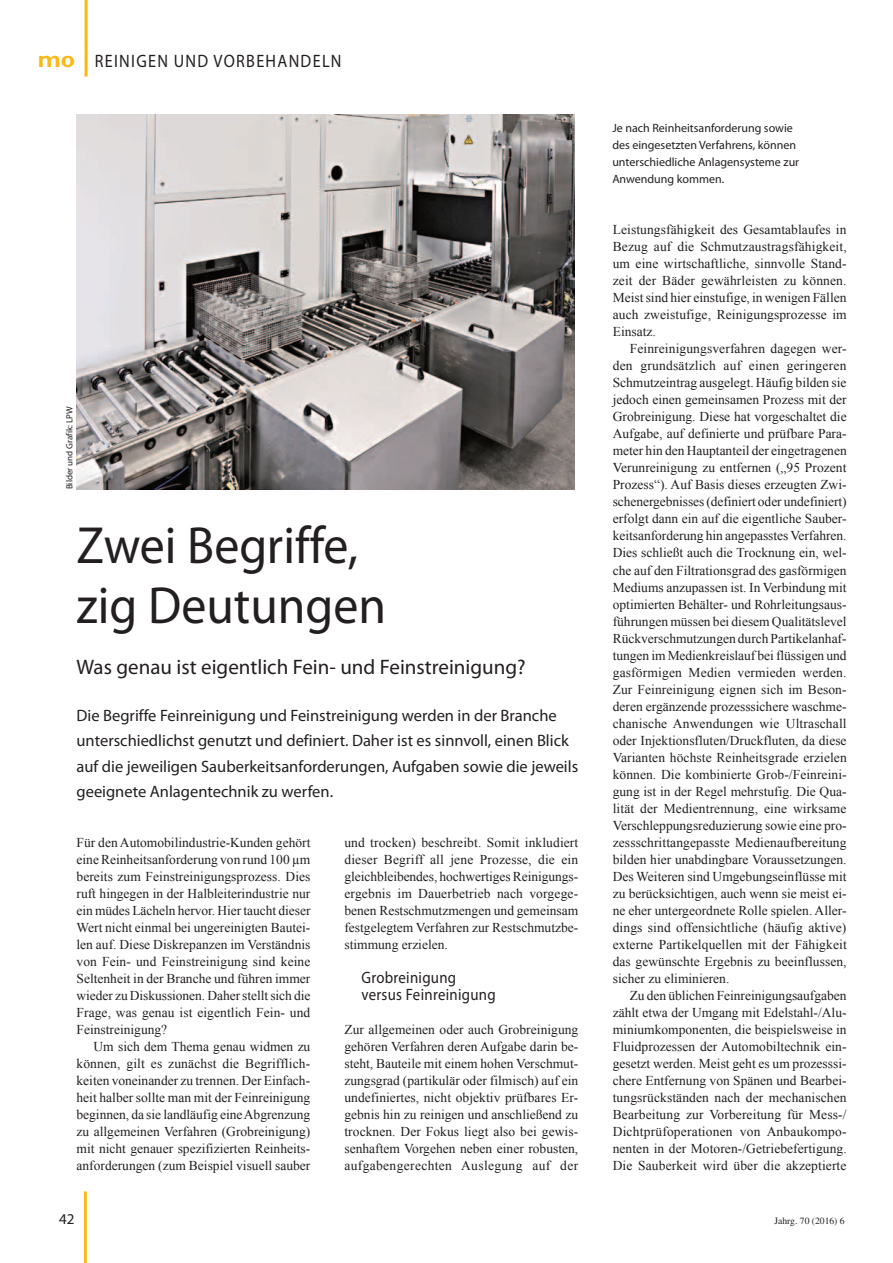
<style>
.page{position:relative;width:893px;height:1263px;background:#fff}
.page>*{position:absolute;margin:0;border:0;box-sizing:border-box;transform-origin:0 0}
.t1{font:52.5px/60px "Myriad Pro";color:#231f20;scale:.95 1}
.t2{font:21px "Myriad Pro";color:#231f20}
.t3{font:18px "Myriad Pro";letter-spacing:.08em;color:#231f20;scale:.9 1}
.t4{font:16.5px/25.5px "Myriad Pro";color:#231f20}
.t5{font:16.5px/17.1px "Myriad Pro";letter-spacing:.02em;color:#231f20;scale:.9 1}
.t6{font:15px "Myriad Pro";color:#231f20}
.t7{font:13.5px/17px "Times New Roman";letter-spacing:.005em;color:#231f20;text-align:justify}
.t8{font:12px/17.1px "Myriad Pro";color:#231f20}
.t9{font:9.6px "Times";color:#231f20}
.t10{font:9px "Myriad Pro";color:#231f20}
.s1{font-family:"Gill Sans";font-weight:700;font-size:24px;color:#fcb814}
</style>
<div class="page">
<hr style="left:84px;top:1191px;width:3px;height:72px;background:#fcb814">
<hr style="left:85px;top:0;width:3px;height:77px;background:#fcb814">
<img style="left:77px;top:115px;width:498px;height:374px">
<h3 class="t3" style="left:38px;top:49px;width:339px"><span class="s1">mo</span> Reinigen und vorbehandeln</h3>
<p class="t10" style="left:64px;top:489px;width:84px;rotate:-90deg">Bilder und Grafik: LPW</p>
<h1 class="t1" style="left:77px;top:514px;width:327px">Zwei Begriffe, zig Deutungen</h1>
<h2 class="t2" style="left:77px;top:654px;width:451px">Was genau ist eigentlich Fein- und Feinstreinigung?</h2>
<p class="t4" style="left:77px;top:702px;width:503px">Die Begriffe Feinreinigung und Feinstreinigung werden in der Branche unterschiedlichst genutzt und definiert. Daher ist es sinnvoll, einen Blick auf die jeweiligen Sauberkeitsanforderungen, Aufgaben sowie die jeweils geeignete Anlagentechnik zu werfen.</p>
<p class="t7" style="left:77px;top:834px;width:235px">Für den Automobilindustrie-Kunden gehört eine Reinheitsanforderung von rund 100 µm bereits zum Feinstreinigungsprozess. Dies ruft hingegen in der Halbleiterindustrie nur ein müdes Lächeln hervor. Hier taucht dieser Wert nicht einmal bei ungereinigten Bautei&shy;len auf. Diese Diskrepanzen im Verständnis von Fein- und Feinstreinigung sind keine Seltenheit in der Branche und führen immer wieder zu Diskussionen. Daher stellt sich die Frage, was genau ist eigentlich Fein- und Feinstreinigung?</p>
<p class="t7" style="left:77px;top:1038px;width:235px;text-indent:17px">Um sich dem Thema genau widmen zu können, gilt es zunächst die Begrifflich&shy;keiten voneinander zu trennen. Der Einfach&shy;heit halber sollte man mit der Feinreinigung beginnen, da sie landläufig eine Abgrenzung zu allgemeinen Verfahren (Grobreinigung) mit nicht genauer spezifizierten Reinheits&shy;anforderungen (zum Beispiel visuell sauber</p>
<p class="t7" style="left:344px;top:834px;width:235px">und trocken) beschreibt. Somit inkludiert dieser Begriff all jene Prozesse, die ein gleichbleibendes, hochwertiges Reinigungs&shy;ergebnis im Dauerbetrieb nach vorgege&shy;benen Restschmutzmengen und gemeinsam festgelegtem Verfahren zur Restschmutzbe&shy;stimmung erzielen.</p>
<p class="t5" style="left:361px;top:969px;width:151px">Grobreinigung versus Feinreinigung</p>
<p class="t7" style="left:344px;top:1021px;width:235px">Zur allgemeinen oder auch Grobreinigung gehören Verfahren deren Aufgabe darin be&shy;steht, Bauteile mit einem hohen Verschmut&shy;zungsgrad (partikulär oder filmisch) auf ein undefiniertes, nicht objektiv prüfbares Er&shy;gebnis hin zu reinigen und anschließend zu trocknen. Der Fokus liegt also bei gewis&shy;senhaftem Vorgehen neben einer robusten, aufgabengerechten Auslegung auf der</p>
<p class="t8" style="left:612px;top:119px;width:188px">Je nach Reinheitsanforderung sowie des eingesetzten Verfahrens, können unterschiedliche Anlagensysteme zur Anwendung kommen.</p>
<p class="t7" style="left:613px;top:221px;width:235px">Leistungsfähigkeit des Gesamtablaufes in Bezug auf die Schmutzaustragsfähigkeit, um eine wirtschaftliche, sinnvolle Stand&shy;zeit der Bäder gewährleisten zu können.<br>Meist sind hier einstufige, in wenigen Fällen auch zweistufige, Reinigungsprozesse im Einsatz.</p>
<p class="t7" style="left:613px;top:340px;width:236px;text-indent:17px">Feinreinigungsverfahren dagegen wer&shy;den grundsätzlich auf einen geringeren Schmutzeintrag ausgelegt. Häufig bilden sie jedoch einen gemeinsamen Prozess mit der Grobreinigung. Diese hat vorgeschaltet die Aufgabe, auf definierte und prüfbare Para&shy;meter hin den Hauptanteil der eingetragenen Verunreinigung zu entfernen („95 Prozent Prozess“). Auf Basis dieses erzeugten Zwi&shy;schenergebnisses (definiert oder undefiniert) erfolgt dann ein auf die eigentliche Sauber&shy;keitsanforderung hin angepasstes Verfahren.<br>Dies schließt auch die Trocknung ein, wel&shy;che auf den Filtrationsgrad des gasförmigen Mediums anzupassen ist. In Verbindung mit optimierten Behälter- und Rohrleitungsaus&shy;führungen müssen bei diesem Qualitätslevel Rückverschmutzungen durch Partikelanhaf&shy;tungen im Medienkreislauf bei flüssigen und gasförmigen Medien vermieden werden.<br>Zur Feinreinigung eignen sich im Beson&shy;deren ergänzende prozesssichere waschme&shy;chanische Anwendungen wie Ultraschall oder Injektionsfluten/Druckfluten, da diese Varianten höchste Reinheitsgrade erzielen können. Die kombinierte Grob-/Feinreini&shy;gung ist in der Regel mehrstufig. Die Qua&shy;lität der Medientrennung, eine wirksame Verschleppungsreduzierung sowie eine pro&shy;zessschrittangepasste Medienaufbereitung bilden hier unabdingbare Voraussetzungen.<br>Des Weiteren sind Umgebungseinflüsse mit zu berücksichtigen, auch wenn sie meist ei&shy;ne eher untergeordnete Rolle spielen. Aller&shy;dings sind offensichtliche (häufig aktive) externe Partikelquellen mit der Fähigkeit das gewünschte Ergebnis zu beeinflussen, sicher zu eliminieren.</p>
<p class="t7" style="left:613px;top:987px;width:235px;text-indent:17px">Zu den üblichen Feinreinigungsaufgaben zählt etwa der Umgang mit Edelstahl-/Alu&shy;miniumkomponenten, die beispielsweise in Fluidprozessen der Automobiltechnik ein&shy;gesetzt werden. Meist geht es um prozesssi&shy;chere Entfernung von Spänen und Bearbei&shy;tungsrückständen nach der mechanischen Bearbeitung zur Vorbereitung für Mess-/ Dichtprüfoperationen von Anbaukompo&shy;nenten in der Motoren-/Getriebefertigung.<br>Die Sauberkeit wird über die akzeptierte</p>
<p class="t6" style="left:59px;top:1210px;width:17px">42</p>
<p class="t9" style="left:774px;top:1215px;width:72px">Jahrg. 70 (2016) 6</p>
</div>
